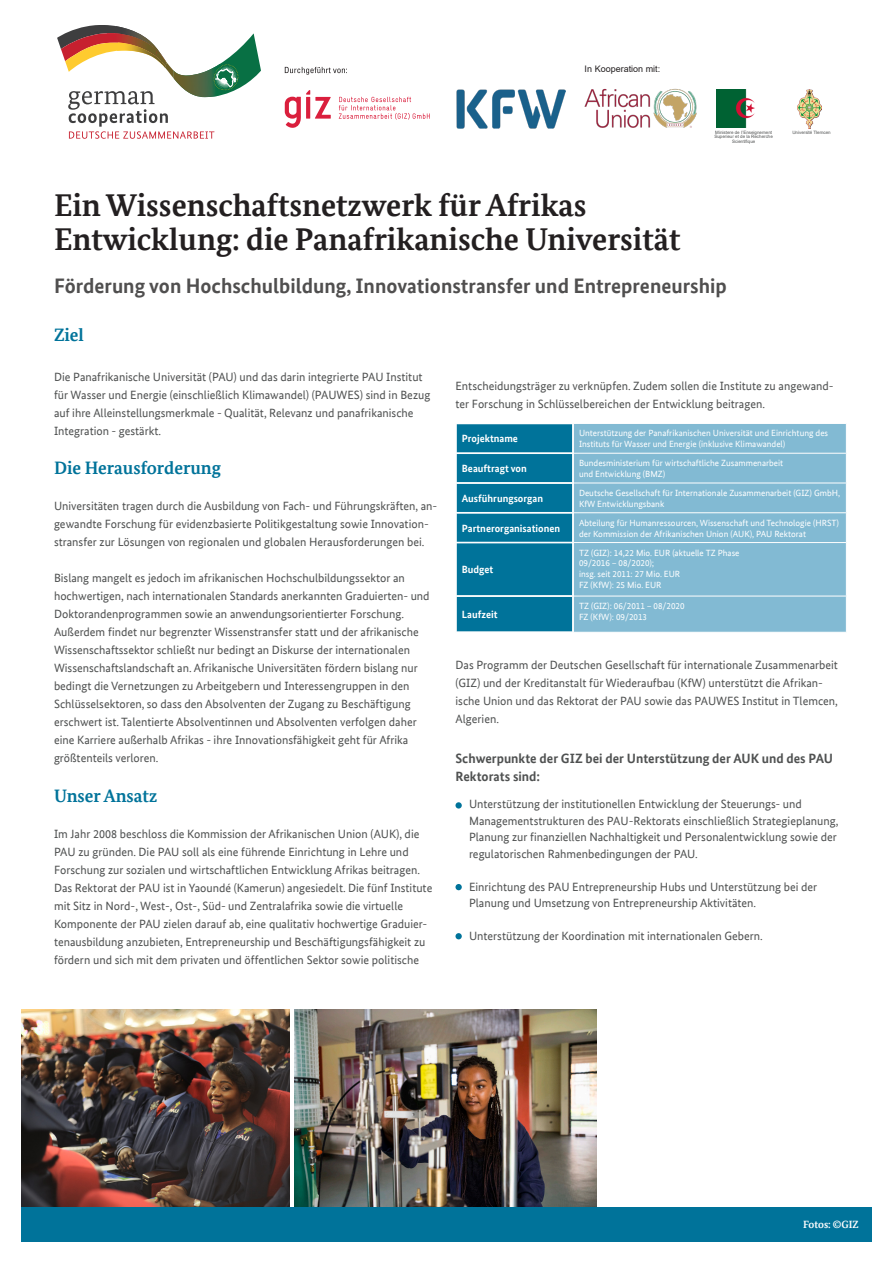
<style>
.page{position:relative;width:893px;height:1263px;background:#fff}
.page>*{position:absolute;margin:0;border:0;box-sizing:border-box;transform-origin:0 0}
.t1{font:700 31.5px "Bundes Serif Office";color:#231f20}
.t2{font:700 21px "Bundes Sans Office";color:#504f4f}
.t3{font:700 18px "Bundes Serif Office";color:#00739a}
.t4{font:700 13.5px "Bundes Sans Office";color:#4f5151}
.t5{font:12px/18px "Bundes Sans Office";color:#4f5151}
.t6{font:700 10.5px "Bundes Sans Office";color:#fff}
.t7{font:700 10.5px "Bundes Serif Office";color:#fff}
.t8{font:9px/10.8px "Bundes Sans Office";color:#fff}
.t9{font:9px "Arial";color:#231f20}
.t10{font:4.5px/4.5px "Arial";color:#4f5151;text-align:center}
</style>
<div class="page">
<svg style="left:57px;top:25px;width:204px;height:114px"></svg>
<svg style="left:285px;top:90px;width:46px;height:38px"></svg>
<svg style="left:339px;top:97px;width:91px;height:23px"></svg>
<svg style="left:285px;top:67px;width:62px;height:8px"></svg>
<img style="left:585px;top:88px;width:112px;height:40px">
<div style="left:574px;top:424px;width:272px;height:208px;background:#82bad3"></div>
<hr style="left:573px;top:453px;width:274px;height:1px;background:#fff">
<hr style="left:573px;top:483px;width:274px;height:1px;background:#fff">
<hr style="left:573px;top:512px;width:274px;height:1px;background:#fff">
<hr style="left:573px;top:542px;width:274px;height:1px;background:#fff">
<hr style="left:573px;top:596px;width:274px;height:1px;background:#fff">
<div style="left:456px;top:424px;width:118px;height:208px;background:#00739a"></div>
<hr style="left:456px;top:542px;width:117px;height:1px;background:#fff">
<hr style="left:456px;top:543px;width:117px;height:1px;background:#fff">
<hr style="left:456px;top:543px;width:1px;height:53px;background:#fff">
<hr style="left:572px;top:543px;width:1px;height:53px;background:#fff">
<hr style="left:573px;top:542px;width:1px;height:54px;background:#fff">
<hr style="left:456px;top:595px;width:117px;height:1px;background:#fff">
<hr style="left:456px;top:596px;width:117px;height:1px;background:#fff">
<hr style="left:456px;top:596px;width:1px;height:36px;background:#fff">
<hr style="left:572px;top:596px;width:1px;height:36px;background:#fff">
<hr style="left:573px;top:596px;width:1px;height:36px;background:#fff">
<img style="left:295px;top:1009px;width:302px;height:199px">
<img style="left:456px;top:90px;width:110px;height:38px">
<img style="left:716px;top:89px;width:39px;height:39px">
<img style="left:797px;top:89px;width:24px;height:39px">
<div style="left:455px;top:802px;width:7px;height:6px;background:#00739a;border-radius:50%"></div>
<div style="left:455px;top:884px;width:7px;height:6px;background:#00739a;border-radius:50%"></div>
<div style="left:455px;top:933px;width:7px;height:6px;background:#00739a;border-radius:50%"></div>
<img style="left:21px;top:1009px;width:269px;height:199px">
<div style="left:21px;top:1208px;width:851px;height:34px;background:#00739a"></div>
<p class="t9" style="left:585px;top:63px;width:77px">In Kooperation mit:</p>
<p class="t1" style="left:54px;top:186px;width:534px">Ein Wissenschaftsnetzwerk für Afrikas</p>
<p class="t1" style="left:54px;top:221px;width:628px">Entwicklung: die Panafrikanische Universität</p>
<p class="t10" style="left:715px;top:130px;width:58px">Ministere de I’Enseignement</p>
<p class="t10" style="left:792px;top:130px;width:40px">Université Tlemcen</p>
<p class="t10" style="left:714px;top:134px;width:60px">Superieur et de la Recherche<br>Scientifique</p>
<p class="t2" style="left:54px;top:273px;width:674px">Förderung von Hochschulbildung, Innovationstransfer und Entrepreneurship</p>
<p class="t3" style="left:54px;top:324px;width:31px">Ziel</p>
<p class="t5" style="left:54px;top:367px;width:378px">Die Panafrikanische Universität (PAU) und das darin integrierte PAU Institut für Wasser und Energie (einschließlich Klimawandel) (PAUWES) sind in Bezug auf ihre Alleinstellungsmerkmale - Qualität, Relevanz und panafrikanische Integration - gestärkt.</p>
<p class="t3" style="left:54px;top:457px;width:169px">Die Herausforderung</p>
<p class="t5" style="left:54px;top:497px;width:385px">Universitäten tragen durch die Ausbildung von Fach- und Führungskräften, an&shy;gewandte Forschung für evidenzbasierte Politikgestaltung sowie Innovation&shy;stransfer zur Lösungen von regionalen und globalen Herausforderungen bei.</p>
<p class="t5" style="left:54px;top:569px;width:377px">Bislang mangelt es jedoch im afrikanischen Hochschulbildungssektor an hochwertigen, nach internationalen Standards anerkannten Graduierten- und Doktorandenprogrammen sowie an anwendungsorientierter Forschung.<br>Außerdem findet nur begrenzter Wissenstransfer statt und der afrikanische Wissenschaftssektor schließt nur bedingt an Diskurse der internationalen Wissenschaftslandschaft an. Afrikanische Universitäten fördern bislang nur bedingt die Vernetzungen zu Arbeitgebern und Interessengruppen in den Schlüsselsektoren, so dass den Absolventen der Zugang zu Beschäftigung erschwert ist. Talentierte Absolventinnen und Absolventen verfolgen daher eine Karriere außerhalb Afrikas - ihre Innovationsfähigkeit geht für Afrika größtenteils verloren.</p>
<p class="t3" style="left:54px;top:785px;width:105px">Unser Ansatz</p>
<p class="t5" style="left:54px;top:825px;width:380px">Im Jahr 2008 beschloss die Kommission der Afrikanischen Union (AUK), die PAU zu gründen. Die PAU soll als eine führende Einrichtung in Lehre und Forschung zur sozialen und wirtschaftlichen Entwicklung Afrikas beitragen.<br>Das Rektorat der PAU ist in Yaoundé (Kamerun) angesiedelt. Die fünf Institute mit Sitz in Nord-, West-, Ost-, Süd- und Zentralafrika sowie die virtuelle Komponente der PAU zielen darauf ab, eine qualitativ hochwertige Graduier&shy;tenausbildung anzubieten, Entrepreneurship und Beschäftigungsfähigkeit zu fördern und sich mit dem privaten und öffentlichen Sektor sowie politische</p>
<p class="t5" style="left:455px;top:377px;width:380px">Entscheidungsträger zu verknüpfen. Zudem sollen die Institute zu angewand&shy;ter Forschung in Schlüsselbereichen der Entwicklung beitragen.</p>
<p class="t6" style="left:462px;top:433px;width:58px">Projektname</p>
<p class="t8" style="left:579px;top:428px;width:251px">Unterstützung der Panafrikanischen Universität und Einrichtung des<br>Instituts für Wasser und Energie (inklusive Klimawandel)</p>
<p class="t6" style="left:462px;top:462px;width:66px">Beauftragt von</p>
<p class="t8" style="left:579px;top:458px;width:206px">Bundesministerium für wirtschaftliche Zusammenarbeit</p>
<p class="t8" style="left:579px;top:468px;width:88px">und Entwicklung (BMZ)</p>
<p class="t6" style="left:462px;top:492px;width:83px">Ausführungsorgan</p>
<p class="t8" style="left:579px;top:487px;width:263px">Deutsche Gesellschaft für Internationale Zusammenarbeit (GIZ) GmbH,</p>
<p class="t8" style="left:579px;top:498px;width:87px">KfW Entwicklungsbank</p>
<p class="t6" style="left:462px;top:522px;width:100px">Partnerorganisationen</p>
<p class="t8" style="left:579px;top:517px;width:261px">Abteilung für Humanressourcen, Wissenschaft und Technologie (HRST) der Kommission der Afrikanischen Union (AUK), PAU Rektorat</p>
<p class="t6" style="left:462px;top:564px;width:33px">Budget</p>
<p class="t8" style="left:579px;top:547px;width:162px">TZ (GIZ): 14,22 Mio. EUR (aktuelle TZ Phase</p>
<p class="t8" style="left:579px;top:558px;width:77px">09/2016 – 08/2020);</p>
<p class="t8" style="left:579px;top:569px;width:103px">insg. seit 2011: 27 Mio. EUR</p>
<p class="t8" style="left:579px;top:579px;width:84px">FZ (KfW): 25 Mio. EUR</p>
<p class="t6" style="left:462px;top:608px;width:37px">Laufzeit</p>
<p class="t8" style="left:579px;top:600px;width:107px">TZ (GIZ): 06/2011 – 08/2020</p>
<p class="t8" style="left:579px;top:611px;width:70px">FZ (KfW): 09/2013</p>
<p class="t5" style="left:455px;top:656px;width:384px">Das Programm der Deutschen Gesellschaft für internationale Zusammenarbeit (GIZ) und der Kreditanstalt für Wiederaufbau (KfW) unterstützt die Afrikan&shy;ische Union und das Rektorat der PAU sowie das PAUWES Institut in Tlemcen, Algerien.</p>
<p class="t4" style="left:455px;top:750px;width:379px">Schwerpunkte der GIZ bei der Unterstützung der AUK und des PAU</p>
<p class="t4" style="left:455px;top:768px;width:86px">Rektorats sind:</p>
<p class="t5" style="left:469px;top:795px;width:334px">Unterstützung der institutionellen Entwicklung der Steuerungs- und</p>
<p class="t5" style="left:469px;top:812px;width:371px">Managementstrukturen des PAU-Rektorats einschließlich Strategieplanung,</p>
<p class="t5" style="left:469px;top:828px;width:369px">Planung zur finanziellen Nachhaltigkeit und Personalentwicklung sowie der</p>
<p class="t5" style="left:469px;top:845px;width:230px">regulatorischen Rahmenbedingungen der PAU.</p>
<p class="t5" style="left:469px;top:878px;width:350px">Einrichtung des PAU Entrepreneurship Hubs und Unterstützung bei der</p>
<p class="t5" style="left:469px;top:894px;width:289px">Planung und Umsetzung von Entrepreneurship Aktivitäten.</p>
<p class="t5" style="left:469px;top:927px;width:295px">Unterstützung der Koordination mit internationalen Gebern.</p>
<p class="t7" style="left:803px;top:1218px;width:57px">Fotos: ©GIZ</p>
</div>
